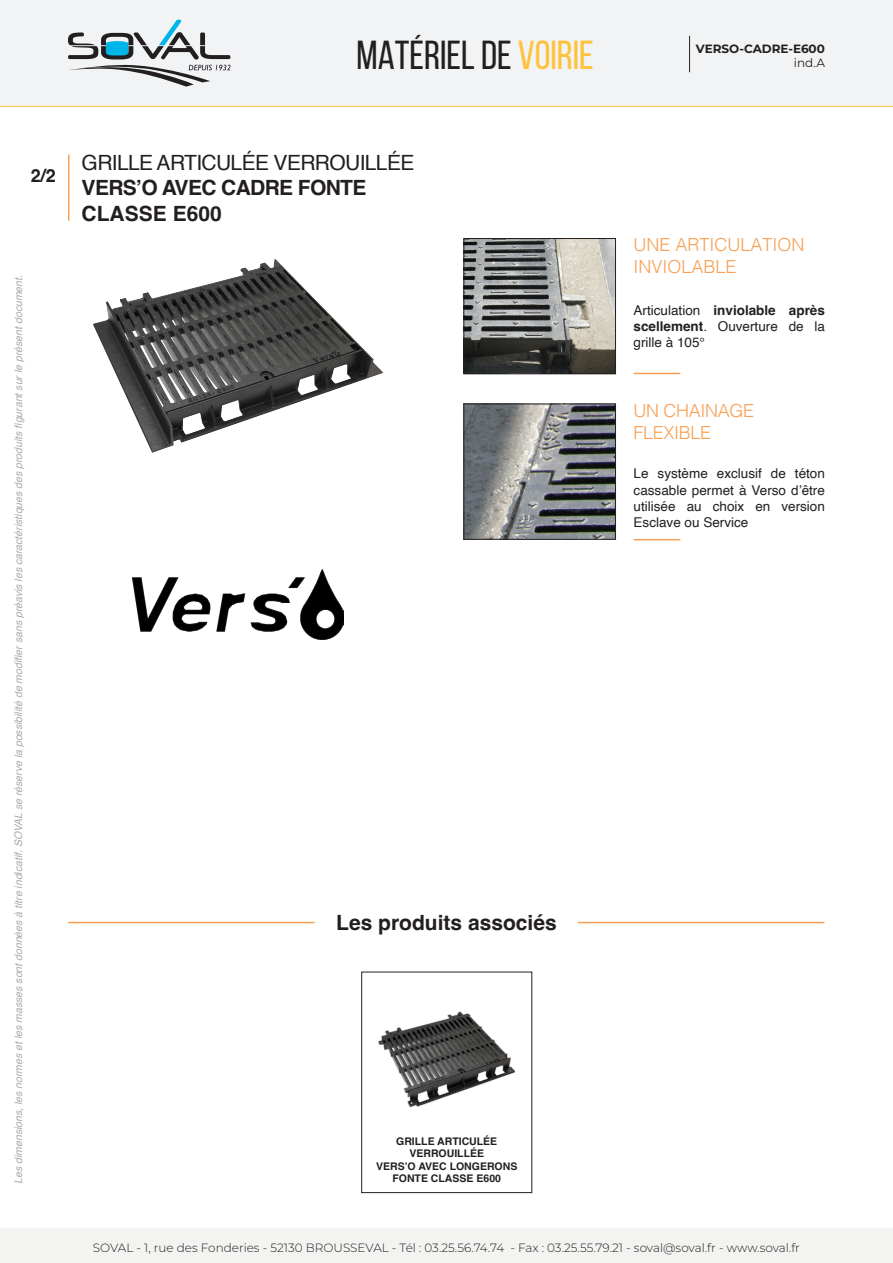
<style>
.page{position:relative;width:893px;height:1263px;background:#fff}
.page>*{position:absolute;margin:0;border:0;box-sizing:border-box;transform-origin:0 0}
.t1{font:40.5px "Bebas Neue";color:#231f20}
.t2{font:700 21px "Helvetica";color:#231f20}
.t3{font:21px "Helvetica";letter-spacing:-.03em;color:#231f20}
.t4{font:700 21px "Helvetica";letter-spacing:-.03em;color:#231f20}
.t5{font:300 18px/21.6px "Helvetica";color:#f8a055}
.t6{font:300 18px/21.6px "Helvetica";letter-spacing:-.02em;color:#f8a055}
.t7{font:700 18px "Helvetica";color:#231f20}
.t8{font:13.5px/16.2px "Helvetica";color:#231f20;text-align:justify}
.t9{font:300 12px "Montserrat";color:#231f20}
.t10{font:700 12px "Montserrat";color:#231f20}
.t11{font:12px "Montserrat";color:#231f20}
.t12{font:italic 10.5px "Helvetica";color:#adaaab}
.t13{font:700 10.5px/12.6px "Helvetica";color:#231f20;text-align:center}
.s1{color:#fec33b}
.s2{font-weight:700}
</style>
<div class="page">
<div style="left:0;top:0;width:893px;height:106px;background:#f2f3f4"></div>
<svg style="left:68px;top:20px;width:162px;height:67px"></svg>
<hr style="left:0;top:106px;width:893px;height:1px;background:#fec33b">
<div style="left:0;top:1229px;width:893px;height:34px;background:#f3f3f1"></div>
<img style="left:465px;top:240px;width:149px;height:132px">
<div style="left:463px;top:238px;width:153px;height:136px;border:1px solid #231f20"></div>
<hr style="left:68px;top:922px;width:247px;height:1px;background:#f8a055">
<hr style="left:578px;top:922px;width:246px;height:1px;background:#f8a055">
<img style="left:465px;top:406px;width:149px;height:132px">
<div style="left:463px;top:404px;width:153px;height:136px;border:1px solid #231f20"></div>
<hr style="left:68px;top:154px;width:2px;height:67px;background:#f8a055">
<hr style="left:634px;top:373px;width:46px;height:1px;background:#f8a055">
<hr style="left:634px;top:539px;width:46px;height:1px;background:#f8a055">
<div style="left:361px;top:972px;width:171px;height:221px;border:1px solid #231f20"></div>
<img style="left:378px;top:1011px;width:137px;height:97px">
<img style="left:132px;top:570px;width:212px;height:70px">
<hr style="left:689px;top:36px;width:1px;height:36px;background:#231f20">
<img style="left:94px;top:259px;width:288px;height:194px">
<h1 class="t1" style="left:357px;top:33px;width:239px">MATÉRIEL DE <span class="s1">VOIRIE</span></h1>
<p class="t10" style="left:696px;top:40px;width:131px">VERSO-CADRE-E600</p>
<p class="t11" style="left:794px;top:55px;width:33px">ind.A</p>
<p class="t7" style="left:31px;top:164px;width:27px">2/2</p>
<p class="t12" style="left:10px;top:1184px;width:910px;rotate:-90deg">Les dimensions, les normes et les masses sont données à titre indicatif. SOVAL se réserve la possibilité de modifier sans préavis les caractéristiques des produits figurant sur le présent document.</p>
<p class="t3" style="left:82px;top:147px;width:334px">GRILLE ARTICULÉE VERROUILLÉE</p>
<p class="t4" style="left:82px;top:175px;width:286px">VERS’O AVEC CADRE FONTE</p>
<p class="t2" style="left:82px;top:200px;width:142px">CLASSE E600</p>
<p class="t5" style="left:634px;top:233px;width:173px">UNE ARTICULATION<br>INVIOLABLE</p>
<p class="t8" style="left:634px;top:303px;width:193px">Articulation <span class="s2">inviolable après scellement</span>. Ouverture de la grille à 105°</p>
<p class="t6" style="left:634px;top:398px;width:122px">UN CHAINAGE<br>FLEXIBLE</p>
<p class="t8" style="left:634px;top:466px;width:193px">Le système exclusif de téton cassable permet à Verso d’être utilisée au choix en version Esclave ou Service</p>
<p class="t2" style="left:336px;top:909px;width:222px">Les produits associés</p>
<p class="t13" style="left:396px;top:1136px;width:103px">GRILLE ARTICULÉE<br>VERROUILLÉE</p>
<p class="t13" style="left:376px;top:1161px;width:143px">VERS’O AVEC LONGERONS<br>FONTE CLASSE E600</p>
<p class="t9" style="left:93px;top:1239px;width:708px">SOVAL - 1, rue des Fonderies - 52130 BROUSSEVAL - Tél : 03.25.56.74.74 - Fax : 03.25.55.79.21 - soval@soval.fr - www.soval.fr</p>
</div>
